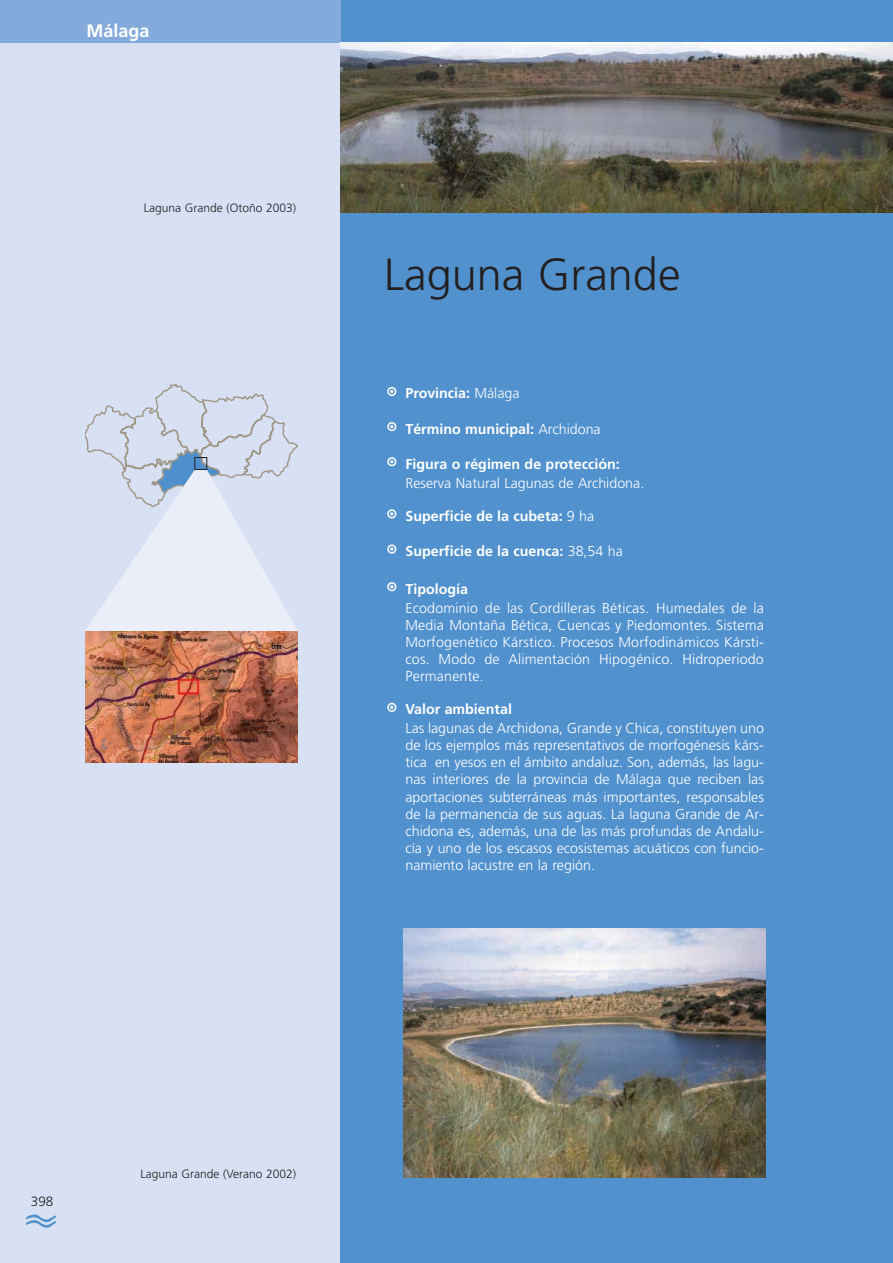
<style>
.page{position:relative;width:893px;height:1263px;background:#fff}
.page>*{position:absolute;margin:0;border:0;box-sizing:border-box;transform-origin:0 0}
.t1{font:300 45px "Frutiger";color:#231f20}
.t2{font:700 18px "Frutiger";color:#fff}
.t3{font:300 14.25px/17.1px "Frutiger";color:#fff;text-align:justify}
.t4{font:700 14.25px "Frutiger";color:#fff}
.t5{font:300 13.5px "Frutiger";color:#231f20}
.t6{font:300 12px "Frutiger";color:#231f20}
.s1{font-weight:300}
</style>
<div class="page">
<div style="left:0;top:43px;width:340px;height:1220px;background:#d7e1f3"></div>
<div style="left:340px;top:0;width:553px;height:1263px;background:#5191cd"></div>
<div style="left:0;top:0;width:340px;height:43px;background:#83aada"></div>
<img style="left:340px;top:43px;width:553px;height:170px">
<div style="left:387px;top:703px;width:9px;height:9px;border:2px solid #fff;border-radius:50%"></div>
<div style="left:387px;top:582px;width:9px;height:9px;border:2px solid #fff;border-radius:50%"></div>
<div style="left:387px;top:544px;width:9px;height:10px;border:2px solid #fff;border-radius:50%"></div>
<svg style="left:390px;top:547px;width:3px;height:4px"></svg>
<div style="left:387px;top:509px;width:9px;height:9px;border:2px solid #fff;border-radius:50%"></div>
<div style="left:387px;top:457px;width:9px;height:9px;border:2px solid #fff;border-radius:50%"></div>
<div style="left:387px;top:422px;width:9px;height:9px;border:2px solid #fff;border-radius:50%"></div>
<div style="left:387px;top:387px;width:9px;height:9px;border:2px solid #fff;border-radius:50%"></div>
<img style="left:404px;top:928px;width:361px;height:250px">
<svg style="left:85px;top:384px;width:213px;height:247px"></svg>
<div style="left:194px;top:457px;width:13px;height:13px;border:1px solid #231f20"></div>
<svg style="left:25px;top:1214px;width:31px;height:14px"></svg>
<img style="left:85px;top:631px;width:213px;height:132px">
<p class="t2" style="left:87px;top:24px;width:64px">Málaga</p>
<p class="t6" style="left:144px;top:203px;width:154px">Laguna Grande (Otoño 2003)</p>
<h1 class="t1" style="left:384px;top:257px;width:298px">Laguna Grande</h1>
<p class="t4" style="left:405px;top:388px;width:116px">Provincia: <span class="s1">Málaga</span></p>
<p class="t4" style="left:405px;top:423px;width:197px">Término municipal: <span class="s1">Archidona</span></p>
<p class="t4" style="left:405px;top:458px;width:216px">Figura o régimen de protección:</p>
<p class="t3" style="left:405px;top:475px;width:240px">Reserva Natural Lagunas de Archidona.</p>
<p class="t4" style="left:405px;top:510px;width:190px">Superficie de la cubeta: <span class="s1">9 ha</span></p>
<p class="t4" style="left:405px;top:545px;width:219px">Superficie de la cuenca: <span class="s1">38,54 ha</span></p>
<p class="t4" style="left:405px;top:583px;width:64px">Tipología</p>
<p class="t3" style="left:405px;top:600px;width:360px">Ecodominio de las Cordilleras Béticas. Humedales de la Media Montaña Bética, Cuencas y Piedomontes. Sistema Morfogenético Kárstico. Procesos Morfodinámicos Kársti&shy;cos. Modo de Alimentación Hipogénico. Hidroperiodo Permanente.</p>
<p class="t4" style="left:405px;top:704px;width:108px">Valor ambiental</p>
<p class="t3" style="left:405px;top:721px;width:360px">Las lagunas de Archidona, Grande y Chica, constituyen uno de los ejemplos más representativos de morfogénesis kárs&shy;tica en yesos en el ámbito andaluz. Son, además, las lagu&shy;nas interiores de la provincia de Málaga que reciben las aportaciones subterráneas más importantes, responsables de la permanencia de sus aguas. La laguna Grande de Ar&shy;chidona es, además, una de las más profundas de Andalu&shy;cía y uno de los escasos ecosistemas acuáticos con funcio&shy;namiento lacustre en la región.</p>
<p class="t5" style="left:31px;top:1196px;width:24px">398</p>
<p class="t6" style="left:140px;top:1169px;width:157px">Laguna Grande (Verano 2002)</p>
</div>
